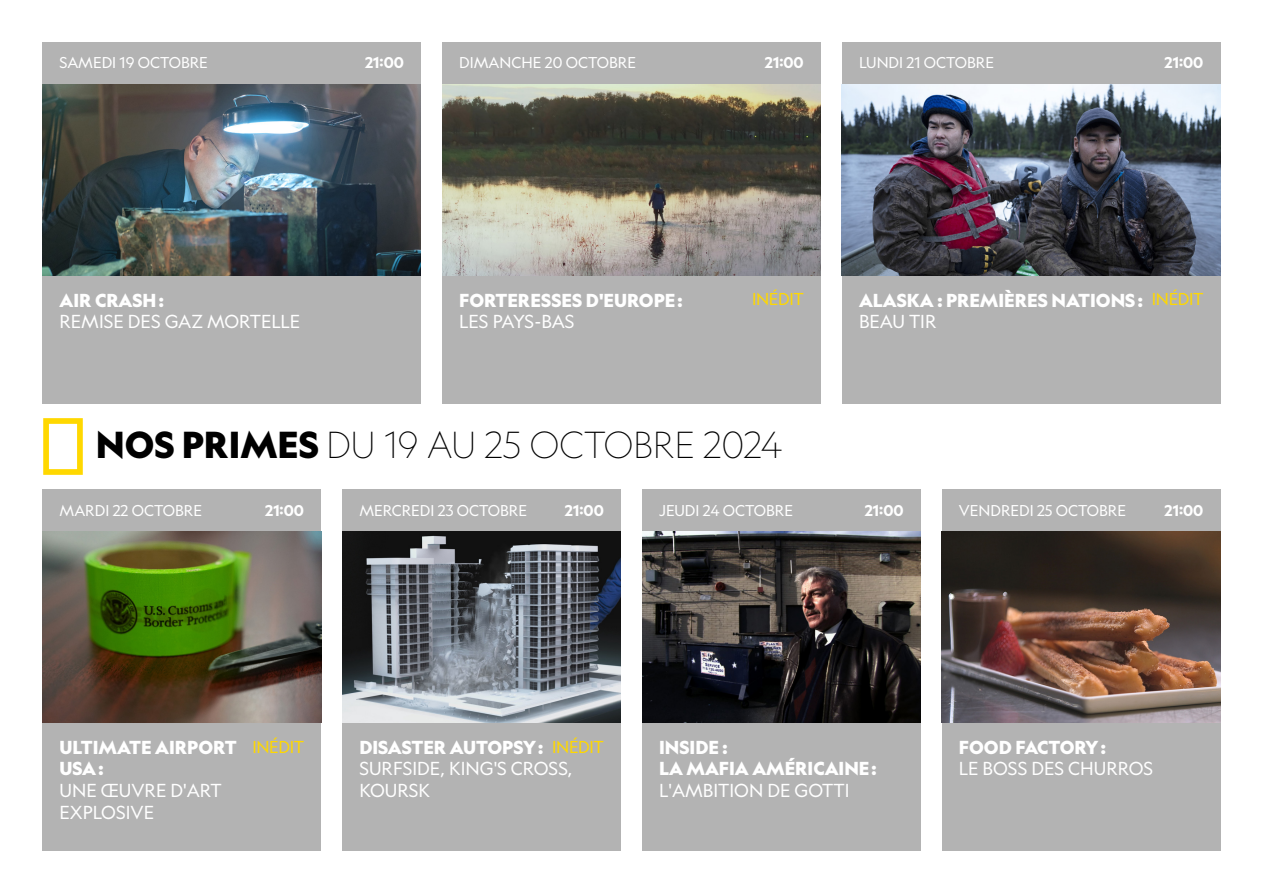
<style>
.page{position:relative;width:1263px;height:893px;background:#fff}
.page>*{position:absolute;margin:0;border:0;box-sizing:border-box;transform-origin:0 0}
.t1{font:100 36px "Geograph";color:#000}
.t2{font:900 18px/21.6px "Geograph";color:#fff}
.t3{font:18px/21.6px "Geograph";color:#fff}
.t4{font:16.5px "Geograph";letter-spacing:-.02em;color:#ffd800}
.t5{font:15px "Geograph";color:#fff}
.t6{font:700 15px "Geograph";color:#fff}
.s1{font-weight:900}
</style>
<div class="page">
<div style="left:842px;top:43px;width:378px;height:361px;background:#b3b3b3"></div>
<div style="left:43px;top:43px;width:378px;height:361px;background:#b3b3b3"></div>
<div style="left:43px;top:489px;width:278px;height:361px;background:#b3b3b3"></div>
<div style="left:342px;top:489px;width:279px;height:361px;background:#b3b3b3"></div>
<div style="left:642px;top:489px;width:279px;height:361px;background:#b3b3b3"></div>
<div style="left:942px;top:489px;width:278px;height:361px;background:#b3b3b3"></div>
<div style="left:442px;top:43px;width:379px;height:361px;background:#b3b3b3"></div>
<svg style="left:43px;top:418px;width:40px;height:57px"></svg>
<img style="left:43px;top:84px;width:378px;height:192px">
<img style="left:43px;top:531px;width:278px;height:192px">
<img style="left:642px;top:531px;width:279px;height:192px">
<img style="left:942px;top:531px;width:278px;height:192px">
<img style="left:442px;top:84px;width:379px;height:192px">
<img style="left:842px;top:84px;width:378px;height:192px">
<img style="left:342px;top:531px;width:279px;height:192px">
<p class="t5" style="left:60px;top:53px;width:150px">SAMEDI 19 OCTOBRE</p>
<p class="t6" style="left:365px;top:53px;width:40px">21:00</p>
<p class="t6" style="left:765px;top:53px;width:40px">21:00</p>
<p class="t5" style="left:459px;top:53px;width:178px">DIMANCHE 20 OCTOBRE</p>
<p class="t5" style="left:859px;top:53px;width:136px">LUNDI 21 OCTOBRE</p>
<p class="t6" style="left:1164px;top:53px;width:40px">21:00</p>
<p class="t2" style="left:60px;top:289px;width:106px">AIR CRASH:</p>
<p class="t3" style="left:60px;top:311px;width:242px">REMISE DES GAZ MORTELLE</p>
<p class="t2" style="left:459px;top:289px;width:225px">FORTERESSES D'EUROPE:</p>
<p class="t3" style="left:459px;top:311px;width:117px">LES PAYS-BAS</p>
<p class="t4" style="left:752px;top:289px;width:53px">INÉDIT</p>
<p class="t2" style="left:859px;top:289px;width:285px">ALASKA : PREMIÈRES NATIONS:</p>
<p class="t3" style="left:859px;top:311px;width:79px">BEAU TIR</p>
<p class="t4" style="left:1152px;top:289px;width:53px">INÉDIT</p>
<h1 class="t1" style="left:96px;top:424px;width:688px"><span class="s1">NOS PRIMES</span> DU 19 AU 25 OCTOBRE 2024</h1>
<p class="t6" style="left:265px;top:500px;width:40px">21:00</p>
<p class="t6" style="left:565px;top:500px;width:40px">21:00</p>
<p class="t6" style="left:865px;top:500px;width:40px">21:00</p>
<p class="t5" style="left:60px;top:501px;width:144px">MARDI 22 OCTOBRE</p>
<p class="t5" style="left:359px;top:501px;width:169px">MERCREDI 23 OCTOBRE</p>
<p class="t5" style="left:659px;top:501px;width:135px">JEUDI 24 OCTOBRE</p>
<p class="t5" style="left:959px;top:501px;width:169px">VENDREDI 25 OCTOBRE</p>
<p class="t6" style="left:1164px;top:500px;width:40px">21:00</p>
<p class="t2" style="left:60px;top:736px;width:179px">ULTIMATE AIRPORT<br>USA:</p>
<p class="t3" style="left:60px;top:779px;width:164px">UNE ŒUVRE D'ART<br>EXPLOSIVE</p>
<p class="t4" style="left:252px;top:736px;width:53px">INÉDIT</p>
<p class="t4" style="left:552px;top:736px;width:53px">INÉDIT</p>
<p class="t2" style="left:359px;top:736px;width:185px">DISASTER AUTOPSY:</p>
<p class="t3" style="left:359px;top:758px;width:215px">SURFSIDE, KING'S CROSS,<br>KOURSK</p>
<p class="t2" style="left:659px;top:736px;width:219px">INSIDE :<br>LA MAFIA AMÉRICAINE:</p>
<p class="t3" style="left:659px;top:779px;width:192px">L'AMBITION DE GOTTI</p>
<p class="t2" style="left:959px;top:736px;width:148px">FOOD FACTORY:</p>
<p class="t3" style="left:959px;top:758px;width:196px">LE BOSS DES CHURROS</p>
</div>
